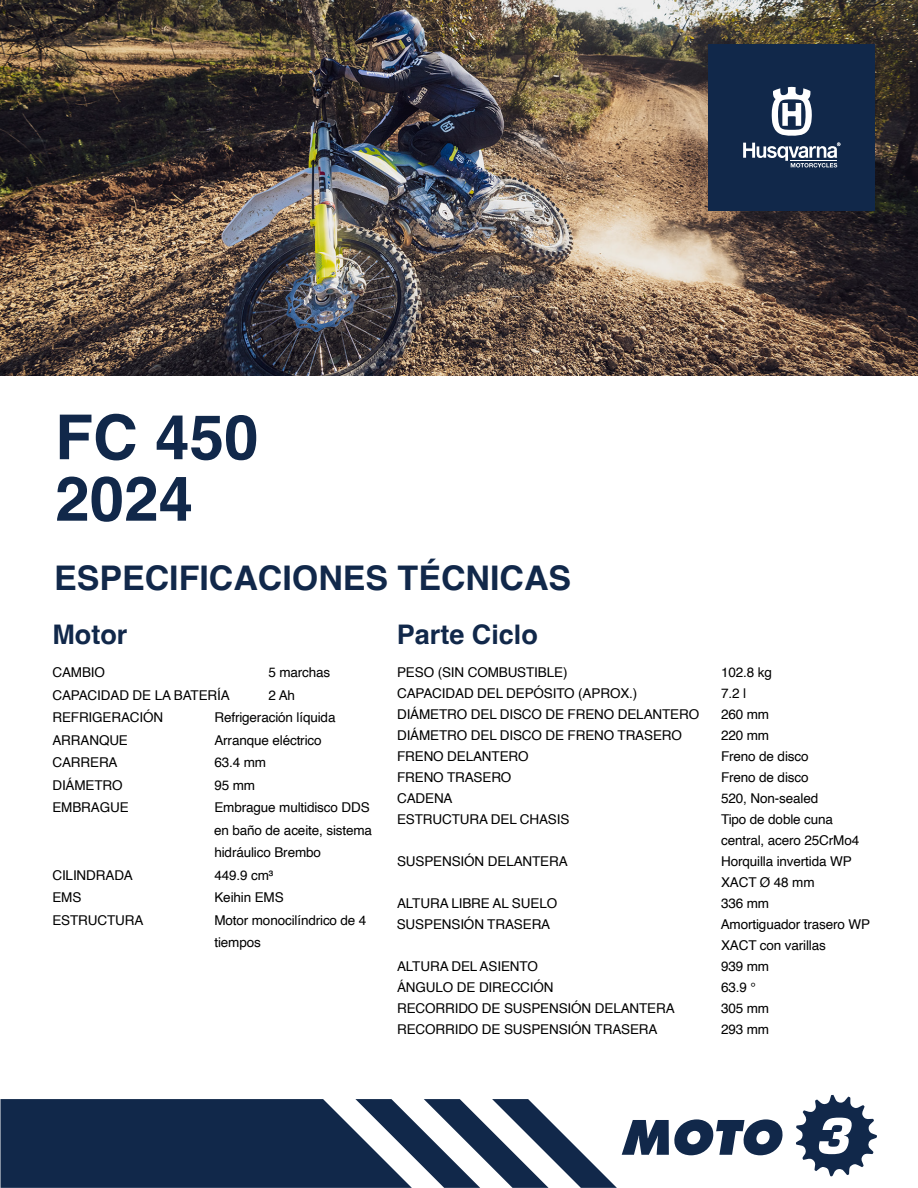
<style>
.page{position:relative;width:918px;height:1188px;background:#fff}
.page>*{position:absolute;margin:0;border:0;box-sizing:border-box;transform-origin:0 0}
.t1{font:700 62.1px/61.5px "Helvetica";color:#11284a}
.t2{font:700 33.9px "Helvetica";color:#11284a}
.t3{font:700 27px "Helvetica";color:#11284a}
.t4{font:13.5px/22.5px "Helvetica";letter-spacing:-.01em;color:#000}
</style>
<div class="page">
<img style="left:0;top:0;width:918px;height:375px">
<svg style="left:796px;top:1095px;width:81px;height:82px"></svg>
<svg style="left:0;top:1099px;width:783px;height:89px"></svg>
<div style="left:709px;top:44px;width:166px;height:166px;background:#11284a"></div>
<svg style="left:772px;top:87px;width:40px;height:49px"></svg>
<svg style="left:743px;top:143px;width:97px;height:24px"></svg>
<h1 class="t1" style="left:55px;top:414px;width:205px">FC 450<br>2024</h1>
<h2 class="t2" style="left:54px;top:557px;width:519px">ESPECIFICACIONES TÉCNICAS</h2>
<h3 class="t3" style="left:52px;top:618px;width:76px">Motor</h3>
<h3 class="t3" style="left:397px;top:618px;width:143px">Parte Ciclo</h3>
<p class="t4" style="left:52px;top:662px;width:54px">CAMBIO</p>
<p class="t4" style="left:268px;top:662px;width:63px">5 marchas</p>
<p class="t4" style="left:52px;top:684px;width:179px">CAPACIDAD DE LA BATERÍA</p>
<p class="t4" style="left:268px;top:684px;width:28px">2 Ah</p>
<p class="t4" style="left:52px;top:707px;width:112px">REFRIGERACIÓN</p>
<p class="t4" style="left:214px;top:707px;width:123px">Refrigeración líquida</p>
<p class="t4" style="left:52px;top:729px;width:77px">ARRANQUE</p>
<p class="t4" style="left:214px;top:729px;width:109px">Arranque eléctrico</p>
<p class="t4" style="left:52px;top:752px;width:67px">CARRERA</p>
<p class="t4" style="left:214px;top:752px;width:53px">63.4 mm</p>
<p class="t4" style="left:52px;top:774px;width:72px">DIÁMETRO</p>
<p class="t4" style="left:214px;top:774px;width:42px">95 mm</p>
<p class="t4" style="left:52px;top:797px;width:78px">EMBRAGUE</p>
<p class="t4" style="left:214px;top:797px;width:159px">Embrague multidisco DDS en baño de aceite, sistema hidráulico Brembo</p>
<p class="t4" style="left:52px;top:864px;width:82px">CILINDRADA</p>
<p class="t4" style="left:214px;top:864px;width:60px">449.9 cm³</p>
<p class="t4" style="left:52px;top:887px;width:30px">EMS</p>
<p class="t4" style="left:214px;top:887px;width:71px">Keihin EMS</p>
<p class="t4" style="left:52px;top:909px;width:93px">ESTRUCTURA</p>
<p class="t4" style="left:214px;top:909px;width:154px">Motor monocilíndrico de 4 tiempos</p>
<p class="t4" style="left:397px;top:662px;width:172px">PESO (SIN COMBUSTIBLE)</p>
<p class="t4" style="left:721px;top:662px;width:52px">102.8 kg</p>
<p class="t4" style="left:397px;top:683px;width:242px">CAPACIDAD DEL DEPÓSITO (APROX.)</p>
<p class="t4" style="left:721px;top:683px;width:26px">7.2 l</p>
<p class="t4" style="left:397px;top:704px;width:304px">DIÁMETRO DEL DISCO DE FRENO DELANTERO</p>
<p class="t4" style="left:721px;top:704px;width:50px">260 mm</p>
<p class="t4" style="left:397px;top:725px;width:286px">DIÁMETRO DEL DISCO DE FRENO TRASERO</p>
<p class="t4" style="left:721px;top:725px;width:50px">220 mm</p>
<p class="t4" style="left:397px;top:746px;width:133px">FRENO DELANTERO</p>
<p class="t4" style="left:721px;top:746px;width:89px">Freno de disco</p>
<p class="t4" style="left:397px;top:767px;width:116px">FRENO TRASERO</p>
<p class="t4" style="left:721px;top:767px;width:89px">Freno de disco</p>
<p class="t4" style="left:397px;top:788px;width:57px">CADENA</p>
<p class="t4" style="left:721px;top:788px;width:99px">520, Non-sealed</p>
<p class="t4" style="left:397px;top:809px;width:174px">ESTRUCTURA DEL CHASIS</p>
<p class="t4" style="left:721px;top:809px;width:140px;line-height:21px">Tipo de doble cuna central, acero 25CrMo4</p>
<p class="t4" style="left:397px;top:851px;width:172px">SUSPENSIÓN DELANTERA</p>
<p class="t4" style="left:721px;top:851px;width:132px;line-height:21px">Horquilla invertida WP<br>XACT Ø 48 mm</p>
<p class="t4" style="left:397px;top:893px;width:162px">ALTURA LIBRE AL SUELO</p>
<p class="t4" style="left:721px;top:893px;width:50px">336 mm</p>
<p class="t4" style="left:397px;top:914px;width:155px">SUSPENSIÓN TRASERA</p>
<p class="t4" style="left:721px;top:914px;width:151px;line-height:21px">Amortiguador trasero WP<br>XACT con varillas</p>
<p class="t4" style="left:397px;top:956px;width:142px">ALTURA DEL ASIENTO</p>
<p class="t4" style="left:721px;top:956px;width:50px">939 mm</p>
<p class="t4" style="left:397px;top:977px;width:158px">ÁNGULO DE DIRECCIÓN</p>
<p class="t4" style="left:721px;top:977px;width:36px">63.9 °</p>
<p class="t4" style="left:397px;top:998px;width:279px">RECORRIDO DE SUSPENSIÓN DELANTERA</p>
<p class="t4" style="left:721px;top:998px;width:50px">305 mm</p>
<p class="t4" style="left:397px;top:1019px;width:262px">RECORRIDO DE SUSPENSIÓN TRASERA</p>
<p class="t4" style="left:721px;top:1019px;width:50px">293 mm</p>
</div>
